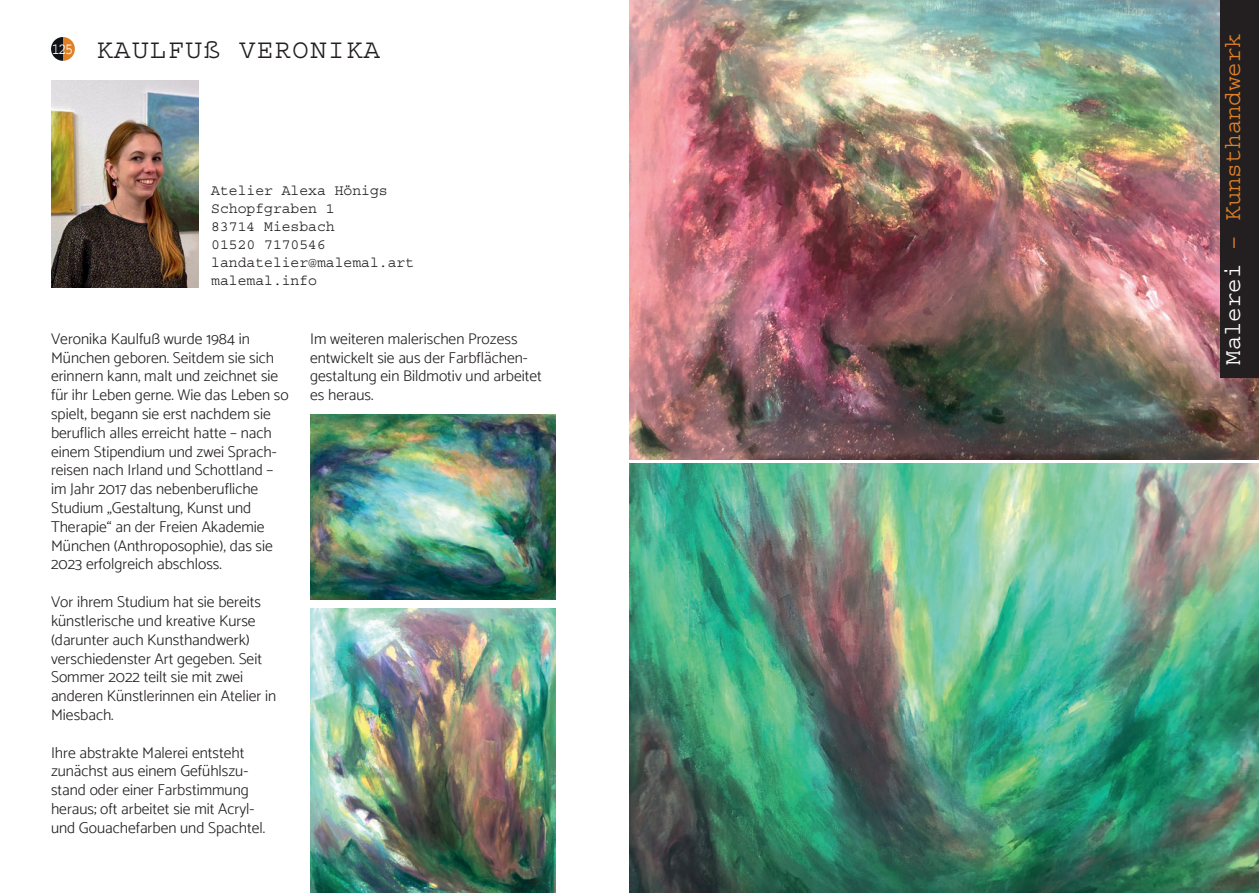
<style>
.page{position:relative;width:1259px;height:893px;background:#fff}
.page>*{position:absolute;margin:0;border:0;box-sizing:border-box;transform-origin:0 0}
.t1{font:27px "Courier Std";letter-spacing:.06em;color:#231f20}
.t2{font:24px "Courier Std";color:#e08026}
.t3{font:300 15.6px/18.8px "Catamaran";color:#231f20}
.t4{font:15px/18px "Courier Std";color:#231f20}
.s1{font-size:16.5px;color:#fff}
.s2{color:#fff}
</style>
<div class="page">
<img style="left:629px;top:463px;width:630px;height:430px">
<img style="left:629px;top:0;width:630px;height:459px">
<img style="left:310px;top:608px;width:246px;height:285px">
<img style="left:310px;top:415px;width:246px;height:185px">
<div style="left:1220px;top:0;width:39px;height:378px;background:#231f20"></div>
<svg style="left:51px;top:37px;width:24px;height:24px"></svg>
<img style="left:51px;top:81px;width:147px;height:206px">
<h1 class="t1" style="left:52px;top:35px;width:330px"><span class="s1">125</span> KAULFUß VERONIKA</h1>
<p class="t4" style="left:211px;top:181px;width:204px">Atelier Alexa Hönigs<br>Schopfgraben 1<br>83714 Miesbach<br>01520 7170546 landatelier@malemal.art malemal.info</p>
<p class="t3" style="left:51px;top:329px;width:239px">Veronika Kaulfuß wurde 1984 in München geboren. Seitdem sie sich erinnern kann, malt und zeichnet sie für ihr Leben gerne. Wie das Leben so spielt, begann sie erst nachdem sie beruflich alles erreicht hatte – nach einem Stipendium und zwei Sprach&shy;reisen nach Irland und Schottland – im Jahr 2017 das nebenberufliche Studium „Gestaltung, Kunst und Therapie“ an der Freien Akademie München (Anthroposophie), das sie 2023 erfolgreich abschloss.</p>
<p class="t3" style="left:51px;top:592px;width:227px">Vor ihrem Studium hat sie bereits künstlerische und kreative Kurse (darunter auch Kunsthandwerk) verschiedenster Art gegeben. Seit<br>Sommer 2022 teilt sie mit zwei anderen Künstlerinnen ein Atelier in<br>Miesbach.</p>
<p class="t3" style="left:51px;top:743px;width:216px">Ihre abstrakte Malerei entsteht zunächst aus einem Gefühlszu&shy;stand oder einer Farbstimmung heraus; oft arbeitet sie mit Acryl&shy;und Gouachefarben und Spachtel.</p>
<p class="t3" style="left:310px;top:329px;width:233px">Im weiteren malerischen Prozess entwickelt sie aus der Farbflächen&shy;gestaltung ein Bildmotiv und arbeitet es heraus.</p>
<h2 class="t2" style="left:1219px;top:365px;width:333px;rotate:-90deg"><span class="s2">Malerei</span> – Kunsthandwerk</h2>
</div>
